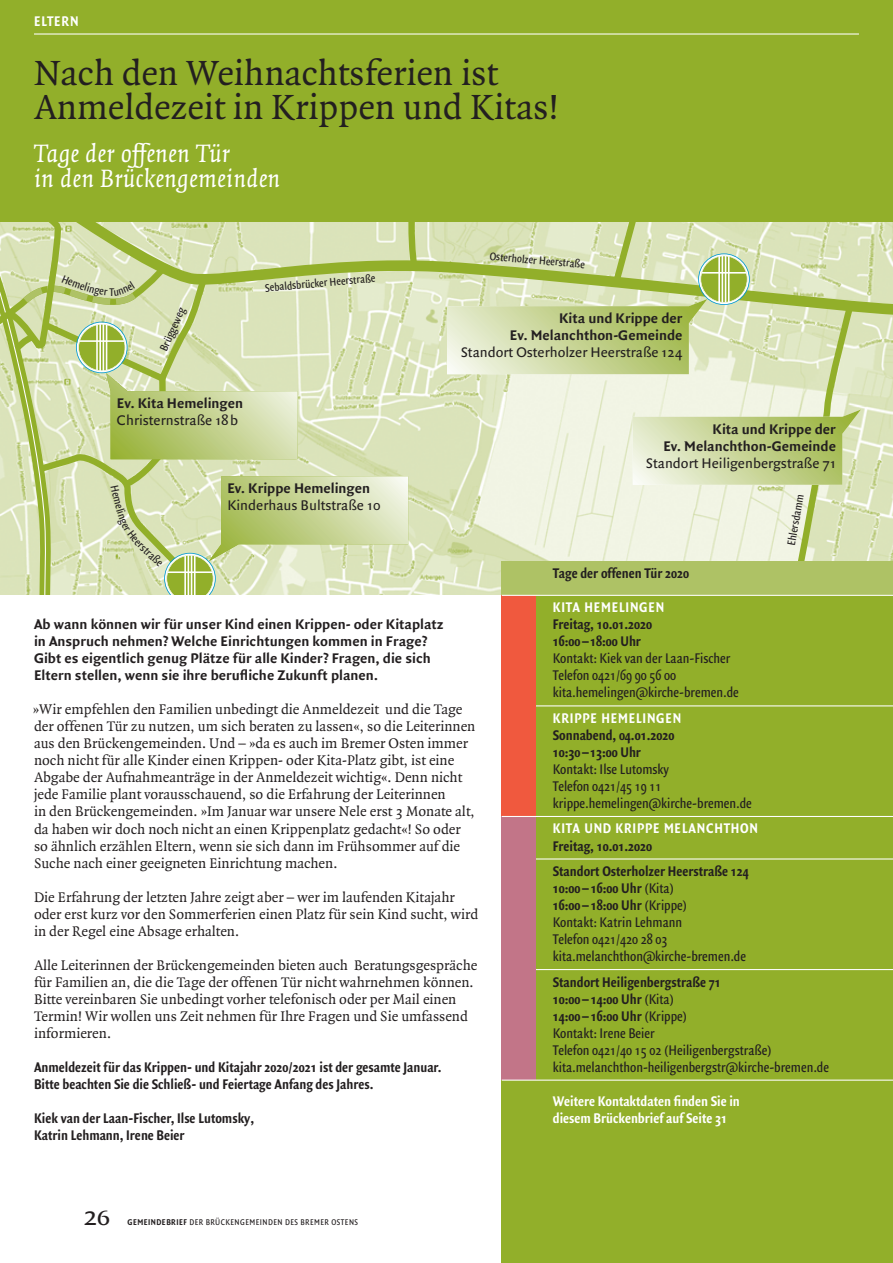
<style>
.page{position:relative;width:893px;height:1263px;background:#fff}
.page>*{position:absolute;margin:0;border:0;box-sizing:border-box;transform-origin:0 0}
.t1{font:37.5px/34px "Quadraat";color:#231f20}
.t2{font:italic 27px/25.5px "Quadraat";letter-spacing:.01em;color:#fff}
.t3{font:27px "Quadraat Small Caps";color:#231f20}
.t4{font:15px/17px "Quadraat";color:#231f20}
.t5{font:15px/17px "Quadraat Sans Con";color:#231f20}
.t6{font:700 15px/17px "Quadraat Sans";color:#231f20;text-align:right}
.t7{font:700 15px/17px "Quadraat Sans Con";color:#231f20}
.t8{font:15px "Quadraat Sans";color:#231f20}
.t9{font:700 15px/17px "Quadraat Sans Con";color:#fff}
.t10{font:700 15px "Quadraat Sans Con";letter-spacing:.05em;color:#fff}
.t11{font:700 15px "Quadraat Sans Con";letter-spacing:.025em;color:#fff}
.t12{font:12px "Quadraat Sans Con";color:#231f20}
.t13{font:9px "Quadraat Sans Con";letter-spacing:.05em;color:#231f20}
.s1{font-weight:700}
</style>
<div class="page">
<img style="left:422px;top:321px;width:471px;height:274px">
<svg style="left:422px;top:221px;width:471px;height:100px;background:#d3deac"></svg>
<svg style="left:447px;top:221px;width:414px;height:374px;background:#dae3ba"></svg>
<div style="left:0;top:0;width:893px;height:221px;background:#92af2a"></div>
<hr style="left:34px;top:33px;width:825px;height:2px;background:#fff">
<div style="left:502px;top:561px;width:391px;height:34px;background:#aec265"></div>
<div style="left:502px;top:595px;width:391px;height:668px;background:#92af2a"></div>
<hr style="left:502px;top:705px;width:391px;height:1px;background:#fff">
<hr style="left:502px;top:858px;width:391px;height:1px;background:#fff">
<hr style="left:502px;top:969px;width:391px;height:1px;background:#fff">
<div style="left:502px;top:595px;width:34px;height:221px;background:#f0593e"></div>
<div style="left:502px;top:816px;width:34px;height:264px;background:#c27588"></div>
<hr style="left:502px;top:595px;width:391px;height:1px;background:#fff">
<hr style="left:502px;top:1079px;width:391px;height:2px;background:#fff">
<hr style="left:502px;top:816px;width:391px;height:1px;background:#fff">
<svg style="left:0;top:221px;width:422px;height:374px;background:#d1dca8"></svg>
<p class="t11" style="left:34px;top:15px;width:46px">ELTERN</p>
<h1 class="t1" style="left:34px;top:59px;width:526px">Nach den Weihnachtsferien ist<br>Anmeldezeit in Krippen und Kitas!</h1>
<h2 class="t2" style="left:34px;top:142px;width:248px">Tage der offenen Tür<br>in den Brückengemeinden</h2>
<p class="t12" style="left:109px;top:287px;width:6px">T</p>
<p class="t12" style="left:159px;top:348px;width:48px;rotate:-66deg">Brüggeweg</p>
<p class="t6" style="left:117px;top:396px;width:128px">Ev. Kita Hemelingen</p>
<p class="t8" style="left:117px;top:414px;width:123px">Christernstraße 18b</p>
<p class="t12" style="left:265px;top:283px;width:112px;rotate:-5deg">Sebaldsbrücker Heerstraße</p>
<p class="t6" style="left:227px;top:481px;width:144px">Ev. Krippe Hemelingen</p>
<p class="t8" style="left:227px;top:500px;width:155px">Kinderhaus Bultstraße 10</p>
<p class="t12" style="left:490px;top:251px;width:97px;rotate:5deg">Osterholzer Heerstraße</p>
<p class="t6" style="left:510px;top:311px;width:174px">Kita und Krippe der<br>Ev. Melanchthon-Gemeinde</p>
<p class="t8" style="left:461px;top:346px;width:223px">Standort Osterholzer Heerstraße 124</p>
<p class="t6" style="left:663px;top:421px;width:174px">Kita und Krippe der<br>Ev. Melanchthon-Gemeinde</p>
<p class="t8" style="left:646px;top:457px;width:192px">Standort Heiligenbergstraße 71</p>
<p class="t12" style="left:786px;top:544px;width:53px;rotate:-80deg">Ehlersdamm</p>
<p class="t6" style="left:34px;top:617px;width:411px;text-align:left">Ab wann können wir für unser Kind einen Krippen- oder Kitaplatz in Anspruch nehmen? Welche Einrich tungen kommen in Frage?<br>Gibt es eigentlich genug Plätze für alle Kinder? Fragen, die sich Eltern stellen, wenn sie ihre berufliche Zukunft planen.</p>
<p class="t4" style="left:33px;top:702px;width:444px">»Wir empfehlen den Familien unbedingt die Anmeldezeit und die Tage der offenen Tür zu nutzen, um sich beraten zu lassen«, so die Leiterinnen aus den Brückengemeinden. Und – »da es auch im Bremer Osten immer noch nicht für alle Kinder einen Krippen- oder Kita-Platz gibt, ist eine Abgabe der Aufnahmeanträge in der Anmeldezeit wichtig«. Denn nicht jede Familie plant vorausschauend, so die Erfahrung der Leiterinnen<br>in den Brückengemeinden. »Im Januar war unsere Nele erst 3 Monate alt, da haben wir doch noch nicht an einen Krippenplatz gedacht«! So oder so ähnlich erzählen Eltern, wenn sie sich dann im Frühsommer auf die Suche nach einer geeigneten Einrichtung machen.</p>
<p class="t4" style="left:34px;top:889px;width:446px">Die Erfahrung der letzten Jahre zeigt aber – wer im laufenden Kitajahr oder erst kurz vor den Sommerferien einen Platz für sein Kind sucht, wird in der Regel eine Absage erhalten.</p>
<p class="t4" style="left:34px;top:957px;width:445px">Alle Leiterinnen der Brückengemeinden bieten auch Beratungsgespräche für Familien an, die die Tage der offenen Tür nicht wahrnehmen können.<br>Bitte vereinbaren Sie unbedingt vorher telefonisch oder per Mail einen Termin! Wir wollen uns Zeit nehmen für Ihre Fragen und Sie umfassend informieren.</p>
<p class="t7" style="left:34px;top:1059px;width:409px">Anmeldezeit für das Krippen- und Kitajahr 2020/2021 ist der gesamte Januar.<br>Bitte beachten Sie die Schließ- und Feiertage Anfang des Jahres.</p>
<p class="t7" style="left:34px;top:1110px;width:222px">Kiek van der Laan-Fischer, Ilse Lutomsky,<br>Katrin Lehmann, Irene Beier</p>
<h2 class="t3" style="left:83px;top:1199px;width:29px">26</h2>
<p class="t13" style="left:128px;top:1218px;width:232px"><span class="s1">GEMEINDEBRIEF</span> DER BRÜCKENGEMEINDEN DES BREMER OSTENS</p>
<p class="t7" style="left:553px;top:566px;width:138px">Tage der offenen Tür 2020</p>
<p class="t10" style="left:553px;top:602px;width:113px">KITA HEMELINGEN</p>
<p class="t7" style="left:553px;top:617px;width:101px">Freitag, 10.01.2020<br>16:00–18:00 Uhr</p>
<p class="t5" style="left:553px;top:651px;width:188px">Kontakt: Kiek van der Laan-Fischer<br>Telefon 0421/69 90 56 00 kita.hemelingen@kirche-bremen.de</p>
<p class="t10" style="left:553px;top:712px;width:130px">KRIPPE HEMELINGEN</p>
<p class="t7" style="left:553px;top:728px;width:123px">Sonnabend, 04.01.2020<br>10:30–13:00 Uhr</p>
<p class="t5" style="left:553px;top:762px;width:201px">Kontakt: Ilse Lutomsky<br>Telefon 0421/45 19 11 krippe.hemelingen@kirche-bremen.de</p>
<p class="t10" style="left:553px;top:823px;width:207px">KITA UND KRIPPE MELANCHTHON</p>
<p class="t7" style="left:553px;top:834px;width:198px;line-height:25.5px">Freitag, 10.01.2020<br>Standort Osterholzer Heerstraße 124</p>
<p class="t5" style="left:553px;top:881px;width:195px"><span class="s1">10:00–16:00 Uhr</span> (Kita)<br><span class="s1">16:00–18:00 Uhr</span> (Krippe)<br>Kontakt: Katrin Lehmann<br>Telefon 0421/420 28 03 kita.melanchthon@kirche-bremen.de</p>
<p class="t5" style="left:553px;top:974px;width:278px"><span class="s1">Standort Heiligenbergstraße 71<br>10:00–14:00 Uhr</span> (Kita)<br><span class="s1">14:00–16:00 Uhr</span> (Krippe)<br>Kontakt: Irene Beier<br>Telefon 0421/40 15 02 (Heiligenbergstraße) kita.melanchthon-heiligenbergstr@kirche-bremen.de</p>
<p class="t9" style="left:553px;top:1093px;width:189px">Weitere Kontaktdaten finden Sie in diesem Brückenbrief auf Seite 31</p>
</div>
